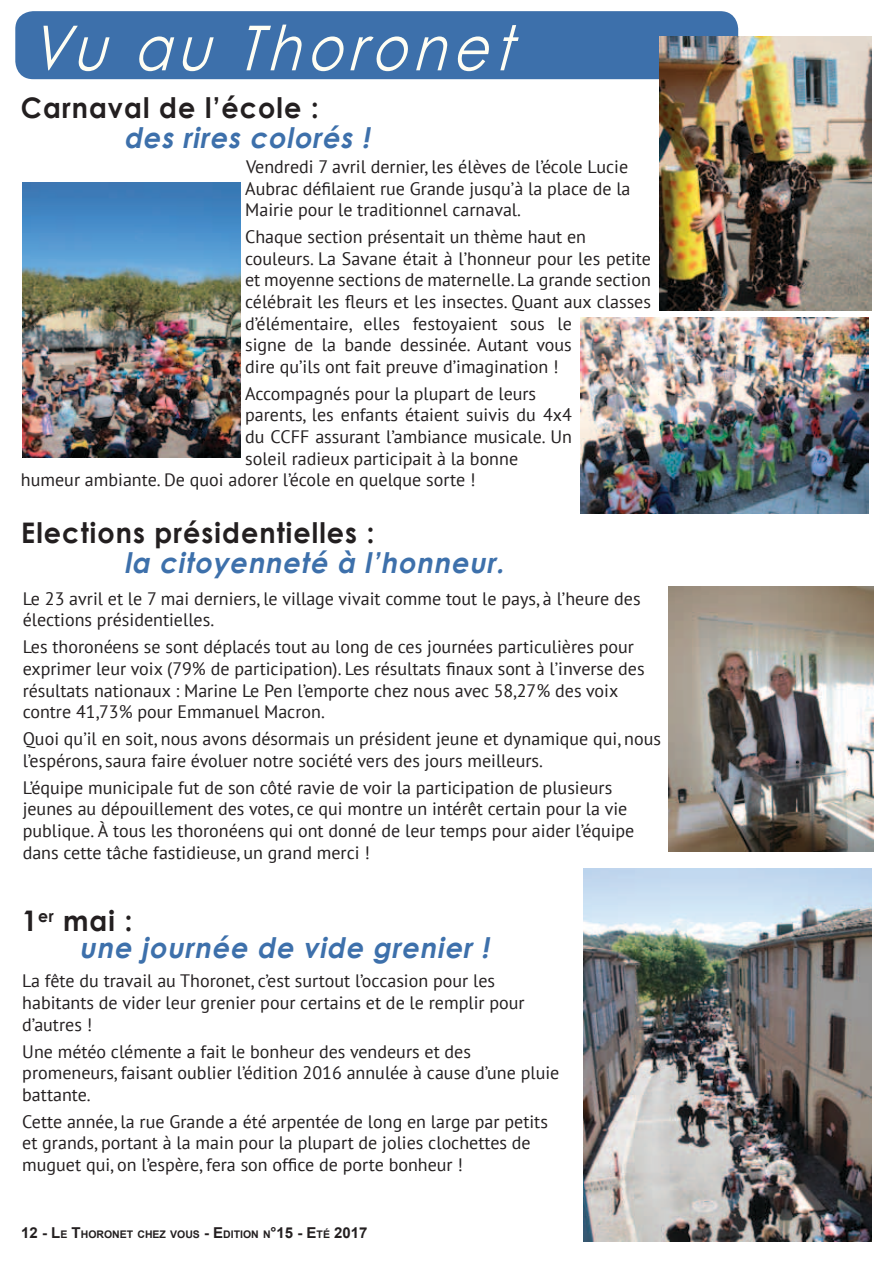
<style>
.page{position:relative;width:893px;height:1263px;background:#fff}
.page>*{position:absolute;margin:0;border:0;box-sizing:border-box;transform-origin:0 0}
.t1{font:italic 62.1px "Century Gothic";color:#fffef3;scale:.87 1}
.t2{font:italic 700 28.35px/26.7px "Century Gothic";color:#3d70ab;scale:.95 1}
.t3{font:700 28.35px "Century Gothic";letter-spacing:.04em;color:#231f20;scale:.95 1}
.t4{font:18px/21.6px "PT Sans";color:#231f20}
.t5{font:700 10.5px "Arial";color:#231f20}
.s1{font-style:normal;color:#231f20}
.s2{font-size:15px}
</style>
<div class="page">
<div style="left:15px;top:11px;width:723px;height:68px;background:#3d70ab;border-radius:18px"></div>
<img style="left:580px;top:317px;width:288px;height:197px">
<img style="left:668px;top:587px;width:205px;height:264px">
<img style="left:659px;top:37px;width:213px;height:273px">
<img style="left:22px;top:183px;width:219px;height:275px">
<img style="left:584px;top:868px;width:287px;height:374px">
<h1 class="t1" style="left:30px;top:10px;width:578px">Vu au Thoronet</h1>
<h2 class="t3" style="left:21px;top:90px;width:315px">Carnaval de l’école :</h2>
<h2 class="t2" style="left:124px;top:123px;width:267px">des rires colorés !</h2>
<p class="t4" style="left:245px;top:155px;width:387px">Vendredi 7 avril dernier, les élèves de l’école Lucie<br>Aubrac défilaient rue Grande jusqu’à la place de la<br>Mairie pour le traditionnel carnaval.</p>
<p class="t4" style="left:245px;top:226px;width:407px">Chaque section présentait un thème haut en couleurs. La Savane était à l’honneur pour les petite et moyenne sections de maternelle. La grande section célébrait les fleurs et les insectes. Quant aux classes d’élémentaire, elles festoyaient sous le<br>signe de la bande dessinée. Autant vous<br>dire qu’ils ont fait preuve d’imagination !</p>
<p class="t4" style="left:245px;top:382px;width:293px">Accompagnés pour la plupart de leurs</p>
<p class="t4" style="left:245px;top:404px;width:328px">parents, les enfants étaient suivis du 4x4</p>
<p class="t4" style="left:245px;top:425px;width:328px">du CCFF assurant l’ambiance musicale. Un</p>
<p class="t4" style="left:245px;top:447px;width:274px">soleil radieux participait à la bonne</p>
<p class="t4" style="left:21px;top:469px;width:456px">humeur ambiante. De quoi adorer l’école en quelque sorte !</p>
<h2 class="t3" style="left:21px;top:515px;width:373px">Elections présidentielles :</h2>
<h2 class="t2" style="left:124px;top:549px;width:407px">la citoyenneté à l’honneur.</h2>
<p class="t4" style="left:23px;top:587px;width:619px">Le 23 avril et le 7 mai derniers, le village vivait comme tout le pays, à l’heure des élections présidentielles.</p>
<p class="t4" style="left:23px;top:636px;width:623px">Les thoronéens se sont déplacés tout au long de ces journées particulières pour exprimer leur voix (79% de participation). Les résultats finaux sont à l’inverse des résultats nationaux : Marine Le Pen l’emporte chez nous avec 58,27% des voix contre 41,73% pour Emmanuel Macron.</p>
<p class="t4" style="left:23px;top:728px;width:640px">Quoi qu’il en soit, nous avons désormais un président jeune et dynamique qui, nous l’espérons, saura faire évoluer notre société vers des jours meilleurs.</p>
<p class="t4" style="left:23px;top:776px;width:613px">L’équipe municipale fut de son côté ravie de voir la participation de plusieurs jeunes au dépouillement des votes, ce qui montre un intérêt certain pour la vie publique. à tous les thoronéens qui ont donné de leur temps pour aider l’équipe dans cette tâche fastidieuse, un grand merci !</p>
<h2 class="t2" style="left:79px;top:907px;width:439px;text-indent:-57px"><span class="s1">1</span><sup>er</sup> <span class="s1">mai :<br></span>une journée de vide grenier !</h2>
<p class="t4" style="left:22px;top:970px;width:504px">La fête du travail au Thoronet, c’est surtout l’occasion pour les habitants de vider leur grenier pour certains et de le remplir pour d’autres !</p>
<p class="t4" style="left:22px;top:1040px;width:539px">Une météo clémente a fait le bonheur des vendeurs et des promeneurs, faisant oublier l’édition 2016 annulée à cause d’une pluie battante.</p>
<p class="t4" style="left:22px;top:1110px;width:527px">Cette année, la rue Grande a été arpentée de long en large par petits et grands, portant à la main pour la plupart de jolies clochettes de muguet qui, on l’espère, fera son office de porte bonheur !</p>
<p class="t5" style="left:21px;top:1227px;width:348px"><span class="s2">12 - L</span>E <span class="s2">T</span>HORONET CHEZ VOUS <span class="s2">- E</span>DITION N<span class="s2">°15 - E</span>TÉ <span class="s2">2017</span></p>
</div>
